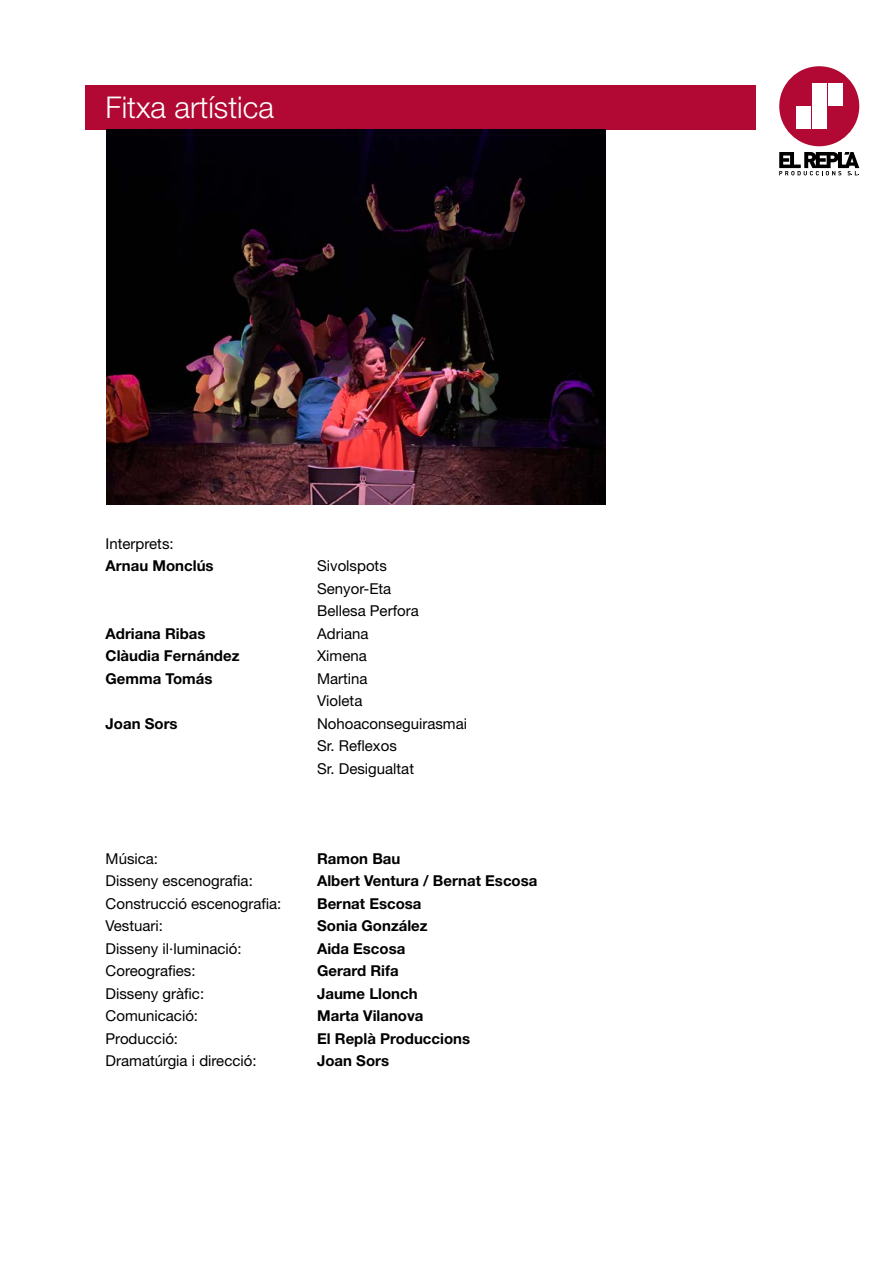
<style>
.page{position:relative;width:893px;height:1263px;background:#fff}
.page>*{position:absolute;margin:0;border:0;box-sizing:border-box;transform-origin:0 0}
.t1{font:300 30px "Helvetica Neue LT Std";color:#fff}
.t2{font:15px/22.5px "Helvetica Neue LT Std";color:#000}
.t3{font:700 15px "Helvetica Neue LT Std";color:#000}
</style>
<div class="page">
<div style="left:85px;top:86px;width:670px;height:44px;background:#b10933"></div>
<div style="left:779px;top:66px;width:80px;height:80px;background:#b10933;border-radius:50%"></div>
<div style="left:812px;top:83px;width:14px;height:46px;background:#fff"></div>
<div style="left:828px;top:83px;width:14px;height:23px;background:#fff"></div>
<div style="left:796px;top:106px;width:14px;height:23px;background:#fff"></div>
<svg style="left:779px;top:152px;width:80px;height:23px"></svg>
<img style="left:106px;top:130px;width:500px;height:374px">
<h1 class="t1" style="left:106px;top:88px;width:170px">Fitxa artística</h1>
<p class="t2" style="left:106px;top:532px;width:70px">Interprets:</p>
<p class="t3" style="left:106px;top:556px;width:110px">Arnau Monclús</p>
<p class="t2" style="left:317px;top:554px;width:103px">Sivolspots<br>Senyor-Eta<br>Bellesa Perfora</p>
<p class="t3" style="left:106px;top:624px;width:101px">Adriana Ribas</p>
<p class="t2" style="left:317px;top:622px;width:53px">Adriana</p>
<p class="t3" style="left:106px;top:646px;width:135px">Clàudia Fernández</p>
<p class="t2" style="left:317px;top:644px;width:51px">Ximena</p>
<p class="t3" style="left:106px;top:669px;width:108px">Gemma Tomás</p>
<p class="t2" style="left:317px;top:667px;width:52px">Martina<br>Violeta</p>
<p class="t3" style="left:106px;top:714px;width:73px">Joan Sors</p>
<p class="t2" style="left:317px;top:712px;width:152px">Nohoaconseguirasmai<br>Sr. Reflexos<br>Sr. Desigualtat</p>
<p class="t2" style="left:106px;top:847px;width:54px">Música:</p>
<p class="t3" style="left:317px;top:849px;width:85px">Ramon Bau</p>
<p class="t2" style="left:106px;top:869px;width:149px">Disseny escenografia:</p>
<p class="t3" style="left:317px;top:871px;width:222px">Albert Ventura / Bernat Escosa</p>
<p class="t2" style="left:106px;top:892px;width:177px">Construcció escenografia:</p>
<p class="t3" style="left:317px;top:894px;width:106px">Bernat Escosa</p>
<p class="t2" style="left:106px;top:914px;width:59px">Vestuari:</p>
<p class="t3" style="left:317px;top:916px;width:112px">Sonia González</p>
<p class="t2" style="left:106px;top:937px;width:138px">Disseny il·luminació:</p>
<p class="t3" style="left:317px;top:939px;width:90px">Aida Escosa</p>
<p class="t2" style="left:106px;top:959px;width:91px">Coreografies:</p>
<p class="t3" style="left:317px;top:961px;width:83px">Gerard Rifa</p>
<p class="t2" style="left:106px;top:982px;width:100px">Disseny gràfic:</p>
<p class="t3" style="left:317px;top:984px;width:102px">Jaume Llonch</p>
<p class="t2" style="left:106px;top:1004px;width:94px">Comunicació:</p>
<p class="t3" style="left:317px;top:1006px;width:108px">Marta Vilanova</p>
<p class="t2" style="left:106px;top:1027px;width:74px">Producció:</p>
<p class="t3" style="left:317px;top:1029px;width:155px">El Replà Produccions</p>
<p class="t2" style="left:106px;top:1049px;width:152px">Dramatúrgia i direcció:</p>
<p class="t3" style="left:317px;top:1051px;width:73px">Joan Sors</p>
</div>
